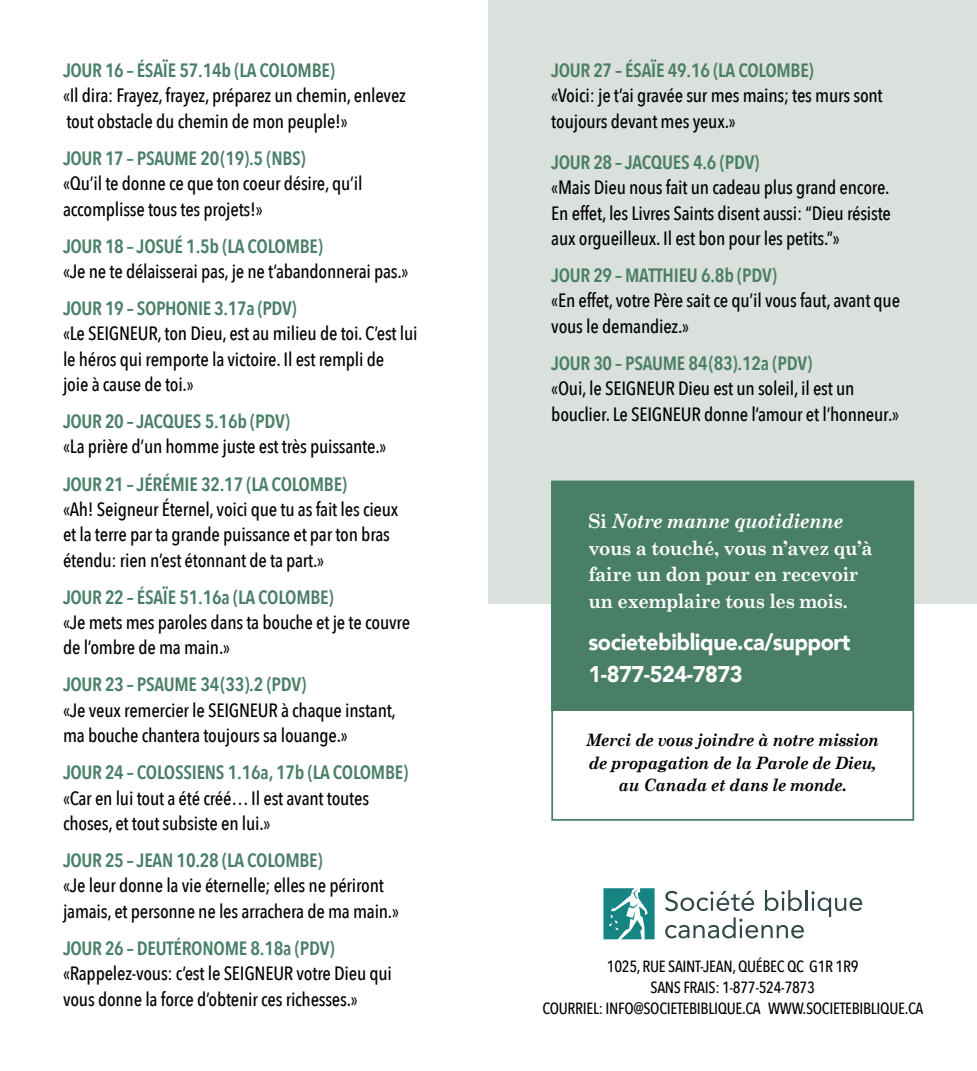
<style>
.page{position:relative;width:977px;height:1071px;background:#fff}
.page>*{position:absolute;margin:0;border:0;box-sizing:border-box;transform-origin:0 0}
.t1{font:900 22.75px/31.5px "Avenir";letter-spacing:-.02em;color:#fff;scale:.95 1}
.t2{font:700 19.6px/26.8px "Century Schoolbook";letter-spacing:-.02em;color:#fff;scale:.93 1}
.t3{font:500 19.25px/25.4px "Avenir Next Condensed";letter-spacing:-.01em;color:#000}
.t4{font:600 19.25px "Avenir Next Condensed";letter-spacing:-.01em;color:#497e67}
.t5{font:italic 700 17.15px/22.4px "Century Schoolbook";letter-spacing:-.02em;color:#000;text-align:center;scale:.93 1}
.t6{font:500 16.1px/21.2px "Avenir Next Condensed";letter-spacing:-.02em;color:#000;text-align:center}
.s1{font-style:italic}
</style>
<div class="page">
<div style="left:488px;top:0;width:488px;height:604px;background:#dae0db"></div>
<div style="left:551px;top:481px;width:363px;height:229px;background:#497e67"></div>
<svg style="left:665px;top:891px;width:89px;height:20px"></svg>
<svg style="left:765px;top:890px;width:36px;height:21px"></svg>
<hr style="left:805px;top:890px;width:2px;height:21px;background:#324848">
<svg style="left:811px;top:891px;width:51px;height:26px"></svg>
<svg style="left:665px;top:917px;width:138px;height:21px"></svg>
<svg style="left:603px;top:888px;width:51px;height:51px"></svg>
<p class="t4" style="left:63px;top:54px;width:273px">JOUR 16 – ÉSAÏE 57.14b (LA COLOMBE)</p>
<p class="t3" style="left:63px;top:83px;width:344px">«Il dira: Frayez, frayez, préparez un chemin, enlevez tout obstacle du chemin de mon peuple!»</p>
<p class="t4" style="left:63px;top:141px;width:244px">JOUR 17 – PSAUME 20(19).5 (NBS)</p>
<p class="t3" style="left:63px;top:171px;width:301px">«Qu’il te donne ce que ton coeur désire, qu’il accomplisse tous tes projets!»</p>
<p class="t4" style="left:63px;top:229px;width:261px">JOUR 18 – JOSUÉ 1.5b (LA COLOMBE)</p>
<p class="t3" style="left:63px;top:258px;width:347px">«Je ne te délaisserai pas, je ne t’abandonnerai pas.»</p>
<p class="t4" style="left:63px;top:292px;width:235px">JOUR 19 – SOPHONIE 3.17a (PDV)</p>
<p class="t3" style="left:63px;top:321px;width:356px">«Le SEIGNEUR, ton Dieu, est au milieu de toi. C’est lui le héros qui remporte la victoire. Il est rempli de<br>joie à cause de toi.»</p>
<p class="t4" style="left:63px;top:405px;width:228px">JOUR 20 – JACQUES 5.16b (PDV)</p>
<p class="t3" style="left:63px;top:434px;width:325px">«La prière d’un homme juste est très puissante.»</p>
<p class="t4" style="left:63px;top:467px;width:285px">JOUR 21 – JÉRÉMIE 32.17 (LA COLOMBE)</p>
<p class="t3" style="left:63px;top:496px;width:337px">«Ah! Seigneur Éternel, voici que tu as fait les cieux et la terre par ta grande puissance et par ton bras étendu: rien n’est étonnant de ta part.»</p>
<p class="t4" style="left:63px;top:580px;width:272px">JOUR 22 – ÉSAÏE 51.16a (LA COLOMBE)</p>
<p class="t3" style="left:63px;top:610px;width:348px">«Je mets mes paroles dans ta bouche et je te couvre de l’ombre de ma main.»</p>
<p class="t4" style="left:63px;top:668px;width:245px">JOUR 23 – PSAUME 34(33).2 (PDV)</p>
<p class="t3" style="left:63px;top:697px;width:334px">«Je veux remercier le SEIGNEUR à chaque instant, ma bouche chantera toujours sa louange.»</p>
<p class="t4" style="left:63px;top:756px;width:346px">JOUR 24 – COLOSSIENS 1.16a, 17b (LA COLOMBE)</p>
<p class="t3" style="left:63px;top:785px;width:307px">«Car en lui tout a été créé… Il est avant toutes choses, et tout subsiste en lui.»</p>
<p class="t4" style="left:63px;top:844px;width:261px">JOUR 25 – JEAN 10.28 (LA COLOMBE)</p>
<p class="t3" style="left:63px;top:873px;width:337px">«Je leur donne la vie éternelle; elles ne périront jamais, et personne ne les arrachera de ma main.»</p>
<p class="t4" style="left:63px;top:931px;width:273px">JOUR 26 – DEUTÉRONOME 8.18a (PDV)</p>
<p class="t3" style="left:63px;top:961px;width:330px">«Rappelez-vous: c’est le SEIGNEUR votre Dieu qui vous donne la force d’obtenir ces richesses.»</p>
<p class="t4" style="left:551px;top:54px;width:264px">JOUR 27 – ÉSAÏE 49.16 (LA COLOMBE)</p>
<p class="t3" style="left:551px;top:83px;width:333px">«Voici: je t’ai gravée sur mes mains; tes murs sont toujours devant mes yeux.»</p>
<p class="t4" style="left:551px;top:145px;width:210px">JOUR 28 – JACQUES 4.6 (PDV)</p>
<p class="t3" style="left:551px;top:175px;width:341px;text-align:justify">«Mais Dieu nous fait un cadeau plus grand encore.<br>En effet, les Livres Saints disent aussi: “Dieu résiste aux orgueilleux. Il est bon pour les petits.”»</p>
<p class="t4" style="left:551px;top:259px;width:227px">JOUR 29 – MATTHIEU 6.8b (PDV)</p>
<p class="t3" style="left:551px;top:288px;width:350px">«En effet, votre Père sait ce qu’il vous faut, avant que vous le demandiez.»</p>
<p class="t4" style="left:551px;top:346px;width:262px">JOUR 30 – PSAUME 84(83).12a (PDV)</p>
<p class="t3" style="left:551px;top:376px;width:349px">«Oui, le SEIGNEUR Dieu est un soleil, il est un bouclier. Le SEIGNEUR donne l’amour et l’honneur.»</p>
<p class="t2" style="left:588px;top:507px;width:307px">Si <span class="s1">Notre manne quotidienne </span>vous a touché, vous n’avez qu’à faire un don pour en recevoir un exemplaire tous les mois.</p>
<p class="t1" style="left:588px;top:626px;width:277px">societebiblique.ca/support<br>1-877-524-7873</p>
<p class="t5" style="left:586px;top:729px;width:316px">Merci de vous joindre à notre mission de propagation de la Parole de Dieu, au Canada et dans le monde.</p>
<p class="t6" style="left:542px;top:956px;width:382px">1025, RUE SAINT-JEAN, QUÉBEC QC G1R 1R9<br>SANS FRAIS: 1-877-524-7873<br>COURRIEL: INFO@SOCIETEBIBLIQUE.CA WWW.SOCIETEBIBLIQUE.CA</p>
</div>
